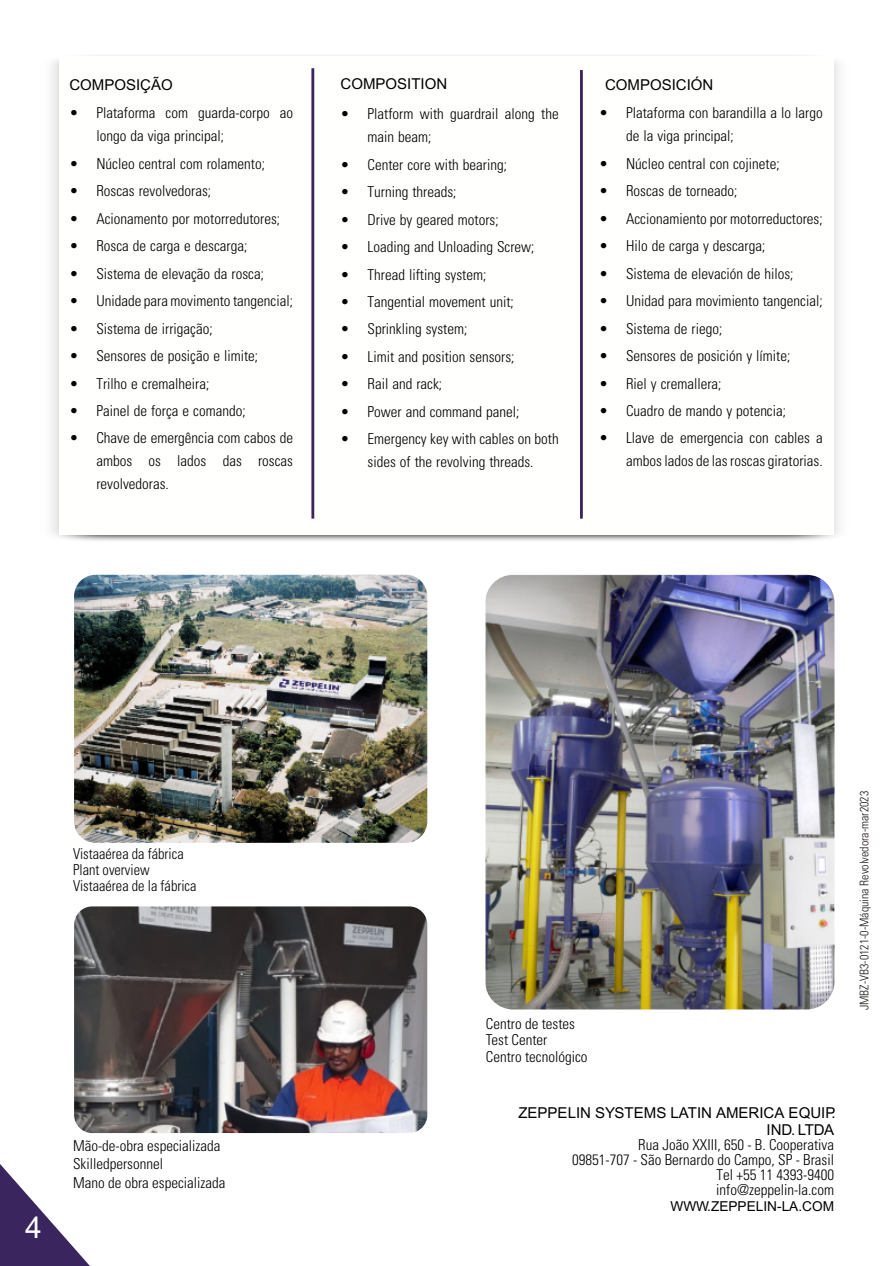
<style>
.page{position:relative;width:891px;height:1266px;background:#fff}
.page>*{position:absolute;margin:0;border:0;box-sizing:border-box;transform-origin:0 0}
.t1{font:30px "Arial";color:#fff}
.t2{font:300 condensed 15px/22.8px "Univers";color:#000}
.t3{font:15px/17.2px "Arial";color:#000;text-align:right}
.t4{font:300 condensed 15px/15.9px "Univers";color:#000;scale:.96 1}
.t5{font:13.65px "Arial";color:#000}
.t6{font:300 condensed 12px "Univers";color:#1f1a17}
</style>
<div class="page">
<img style="left:74px;top:574px;width:353px;height:268px;border-radius:21px">
<img style="left:74px;top:906px;width:353px;height:226px;border-radius:18px">
<img style="left:486px;top:574px;width:348px;height:435px;border-radius:28px">
<svg style="left:0;top:804px;width:90px;height:461px"></svg>
<hr style="left:311px;top:68px;width:3px;height:450px;background:#3c255e">
<hr style="left:580px;top:70px;width:3px;height:448px;background:#3c255e">
<p class="t3" style="left:69px;top:77px;width:105px">COMPOSIÇÃO</p>
<p class="t3" style="left:341px;top:77px;width:108px">COMPOSITION</p>
<p class="t3" style="left:605px;top:77px;width:110px">COMPOSICIÓN</p>
<p class="t2" style="left:96px;top:103px;width:198px;text-indent:-27px">• Plataforma com guarda-corpo ao longo da viga principal;</p>
<p class="t2" style="left:69px;top:153px;width:197px">• Núcleo central com rolamento;</p>
<p class="t2" style="left:69px;top:181px;width:143px">• Roscas revolvedoras;</p>
<p class="t2" style="left:69px;top:208px;width:212px">• Acionamento por motorredutores;</p>
<p class="t2" style="left:69px;top:236px;width:179px">• Rosca de carga e descarga;</p>
<p class="t2" style="left:69px;top:263px;width:196px">• Sistema de elevação da rosca;</p>
<p class="t2" style="left:69px;top:291px;width:225px">• Unidade para movimento tangencial;</p>
<p class="t2" style="left:69px;top:318px;width:145px">• Sistema de irrigação;</p>
<p class="t2" style="left:69px;top:345px;width:190px">• Sensores de posição e limite;</p>
<p class="t2" style="left:69px;top:373px;width:141px">• Trilho e cremalheira;</p>
<p class="t2" style="left:69px;top:400px;width:178px">• Painel de força e comando;</p>
<p class="t2" style="left:96px;top:428px;width:198px;text-align:justify;text-indent:-27px">• Chave de emergência com cabos de ambos os lados das roscas revolvedoras.</p>
<p class="t2" style="left:368px;top:104px;width:193px;text-indent:-27px">• Platform with guardrail along the main beam;</p>
<p class="t2" style="left:341px;top:154px;width:168px">• Center core with bearing;</p>
<p class="t2" style="left:341px;top:182px;width:117px">• Turning threads;</p>
<p class="t2" style="left:341px;top:209px;width:160px">• Drive by geared motors;</p>
<p class="t2" style="left:341px;top:237px;width:195px">• Loading and Unloading Screw;</p>
<p class="t2" style="left:341px;top:264px;width:147px">• Thread lifting system;</p>
<p class="t2" style="left:341px;top:291px;width:175px">• Tangential movement unit;</p>
<p class="t2" style="left:341px;top:319px;width:128px">• Sprinkling system;</p>
<p class="t2" style="left:341px;top:346px;width:175px">• Limit and position sensors;</p>
<p class="t2" style="left:341px;top:374px;width:103px">• Rail and rack;</p>
<p class="t2" style="left:341px;top:401px;width:180px">• Power and command panel;</p>
<p class="t2" style="left:341px;top:429px;width:220px;text-align:center">• Emergency key with cables on both sides of the revolving threads.</p>
<p class="t2" style="left:626px;top:103px;width:198px;text-indent:-27px">• Plataforma con barandilla a lo largo de la viga principal;</p>
<p class="t2" style="left:599px;top:153px;width:182px">• Núcleo central con cojinete;</p>
<p class="t2" style="left:599px;top:181px;width:140px">• Roscas de torneado;</p>
<p class="t2" style="left:599px;top:208px;width:225px">• Accionamiento por motorreductores;</p>
<p class="t2" style="left:599px;top:236px;width:168px">• Hilo de carga y descarga;</p>
<p class="t2" style="left:599px;top:263px;width:196px">• Sistema de elevación de hilos;</p>
<p class="t2" style="left:599px;top:291px;width:225px">• Unidad para movimiento tangencial;</p>
<p class="t2" style="left:599px;top:318px;width:125px">• Sistema de riego;</p>
<p class="t2" style="left:599px;top:345px;width:193px">• Sensores de posición y límite;</p>
<p class="t2" style="left:599px;top:373px;width:124px">• Riel y cremallera;</p>
<p class="t2" style="left:599px;top:400px;width:189px">• Cuadro de mando y potencia;</p>
<p class="t2" style="left:599px;top:428px;width:225px;text-align:right">• Llave de emergencia con cables a ambos lados de las roscas giratorias.</p>
<p class="t4" style="left:73px;top:847px;width:130px">Vistaaérea da fábrica<br>Plant overview<br>Vistaaérea de la fábrica</p>
<h1 class="t1" style="left:25px;top:1215px;width:18px">4</h1>
<p class="t2" style="left:73px;top:1137px;width:154px;line-height:18.3px">Mão-de-obra especializada<br>Skilledpersonnel<br>Mano de obra especializada</p>
<p class="t2" style="left:486px;top:1016px;width:103px;line-height:16.5px">Centro de testes<br>Test Center<br>Centro tecnológico</p>
<p class="t3" style="left:518px;top:1105px;width:319px">ZEPPELIN SYSTEMS LATIN AMERICA EQUIP.<br>IND. LTDA</p>
<p class="t2" style="left:572px;top:1138px;width:263px;line-height:15px;text-align:right">Rua João XXIII, 650 - B. Cooperativa<br>09851-707 - São Bernardo do Campo, SP - Brasil<br>Tel +55 11 4393-9400<br>info@zeppelin-la.com</p>
<p class="t5" style="left:670px;top:1200px;width:165px">WWW.ZEPPELIN-LA.COM</p>
<p class="t6" style="left:860px;top:1010px;width:221px;rotate:-90deg">JMBZ-VB3-0121-0-Máquina Revolvedora-mar2023</p>
</div>
